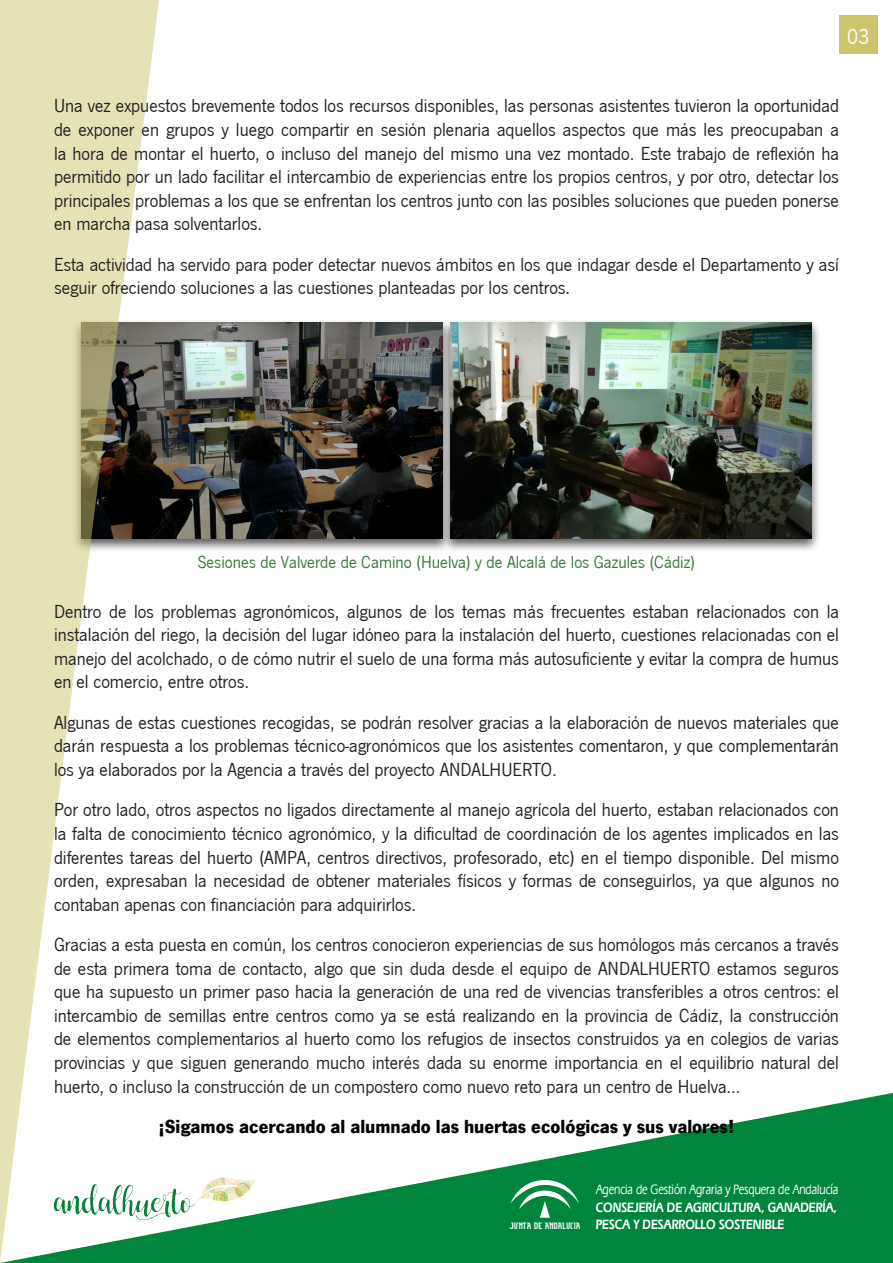
<style>
.page{position:relative;width:893px;height:1263px;background:#fff}
.page>*{position:absolute;margin:0;border:0;box-sizing:border-box;transform-origin:0 0}
.t1{font:22.5px "News Got T";color:#fff}
.TEXTO_SI{font:19.5px/23.5px "News Got T";color:#231f20;text-align:justify}
.TEXTO_SI-2{font:700 19.5px "News Got T";color:#000}
.Texto{font:18px "News Got T";color:#377739}
.t2{font:600 14.25px "Eras IT Cby BT";color:#fff;scale:.82 1}
.t3{font:500 14.25px "Eras IT Cby BT";color:#fff;scale:.77 1}
.t4{font:5.1px "Alfabeto Andaluz Bsico";color:#fff}
</style>
<div class="page">
<svg style="left:162px;top:1093px;width:731px;height:170px;fill:#00853d"></svg>
<img style="left:162px;top:1138px;width:127px;height:105px">
<div style="left:839px;top:16px;width:38px;height:38px;background:#ccc56e"></div>
<svg style="left:510px;top:1180px;width:69px;height:38px"></svg>
<div style="left:72px;top:319px;width:380px;height:234px;background:#231f20;opacity:.75"></div>
<img style="left:162px;top:322px;width:279px;height:216px">
<svg style="left:0;top:0;width:162px;height:1263px;fill:#e5e2b6"></svg>
<div style="left:441px;top:319px;width:380px;height:234px;background:#231f20;opacity:.75"></div>
<img style="left:450px;top:322px;width:362px;height:216px">
<p class="t1" style="left:847px;top:24px;width:24px">03</p>
<p class="TEXTO_SI" style="left:54px;top:95px;width:786px">Una vez expuestos brevemente todos los recursos disponibles, las personas asistentes tuvieron la oportunidad de exponer en grupos y luego compartir en sesión plenaria aquellos aspectos que más les preocupaban a la hora de montar el huerto, o incluso del manejo del mismo una vez montado. Este trabajo de reflexión ha permitido por un lado facilitar el intercambio de experiencias entre los propios centros, y por otro, detectar los principales problemas a los que se enfrentan los centros junto con las posibles soluciones que pueden ponerse en marcha pasa solventarlos.</p>
<p class="TEXTO_SI" style="left:54px;top:253px;width:786px">Esta actividad ha servido para poder detectar nuevos ámbitos en los que indagar desde el Departamento y así seguir ofreciendo soluciones a las cuestiones planteadas por los centros.</p>
<p class="Texto" style="left:198px;top:552px;width:499px">Sesiones de Valverde de Camino (Huelva) y de Alcalá de los Gazules (Cádiz)</p>
<p class="TEXTO_SI" style="left:54px;top:600px;width:786px">Dentro de los problemas agronómicos, algunos de los temas más frecuentes estaban relacionados con la instalación del riego, la decisión del lugar idóneo para la instalación del huerto, cuestiones relacionadas con el manejo del acolchado, o de cómo nutrir el suelo de una forma más autosuficiente y evitar la compra de humus en el comercio, entre otros.</p>
<p class="TEXTO_SI" style="left:54px;top:711px;width:786px">Algunas de estas cuestiones recogidas, se podrán resolver gracias a la elaboración de nuevos materiales que darán respuesta a los problemas técnico-agronómicos que los asistentes comentaron, y que complementarán los ya elaborados por la Agencia a través del proyecto ANDALHUERTO.</p>
<p class="TEXTO_SI" style="left:54px;top:798px;width:786px">Por otro lado, otros aspectos no ligados directamente al manejo agrícola del huerto, estaban relacionados con la falta de conocimiento técnico agronómico, y la dificultad de coordinación de los agentes implicados en las diferentes tareas del huerto (AMPA, centros directivos, profesorado, etc) en el tiempo disponible. Del mismo orden, expresaban la necesidad de obtener materiales físicos y formas de conseguirlos, ya que algunos no contaban apenas con financiación para adquirirlos.</p>
<p class="TEXTO_SI" style="left:54px;top:933px;width:786px">Gracias a esta puesta en común, los centros conocieron experiencias de sus homólogos más cercanos a través de esta primera toma de contacto, algo que sin duda desde el equipo de ANDALHUERTO estamos seguros que ha supuesto un primer paso hacia la generación de una red de vivencias transferibles a otros centros: el intercambio de semillas entre centros como ya se está realizando en la provincia de Cádiz, la construcción de elementos complementarios al huerto como los refugios de insectos construidos ya en colegios de varias provincias y que siguen generando mucho interés dada su enorme importancia en el equilibrio natural del huerto, o incluso la construcción de un compostero como nuevo reto para un centro de Huelva…</p>
<p class="TEXTO_SI-2" style="left:159px;top:1115px;width:577px">¡Sigamos acercando al alumnado las huertas ecológicas y sus valores!</p>
<p class="t4" style="left:509px;top:1224px;width:72px">JUNTA DE ANDALUCIA</p>
<p class="t3" style="left:596px;top:1181px;width:316px">Agencia de Gestión Agraria y Pesquera de Andalucía</p>
<p class="t2" style="left:596px;top:1198px;width:296px">CONSEJERÍA DE AGRICULTURA, GANADERÍA,</p>
<p class="t2" style="left:596px;top:1215px;width:231px">PESCA Y DESARROLLO SOSTENIBLE</p>
</div>
